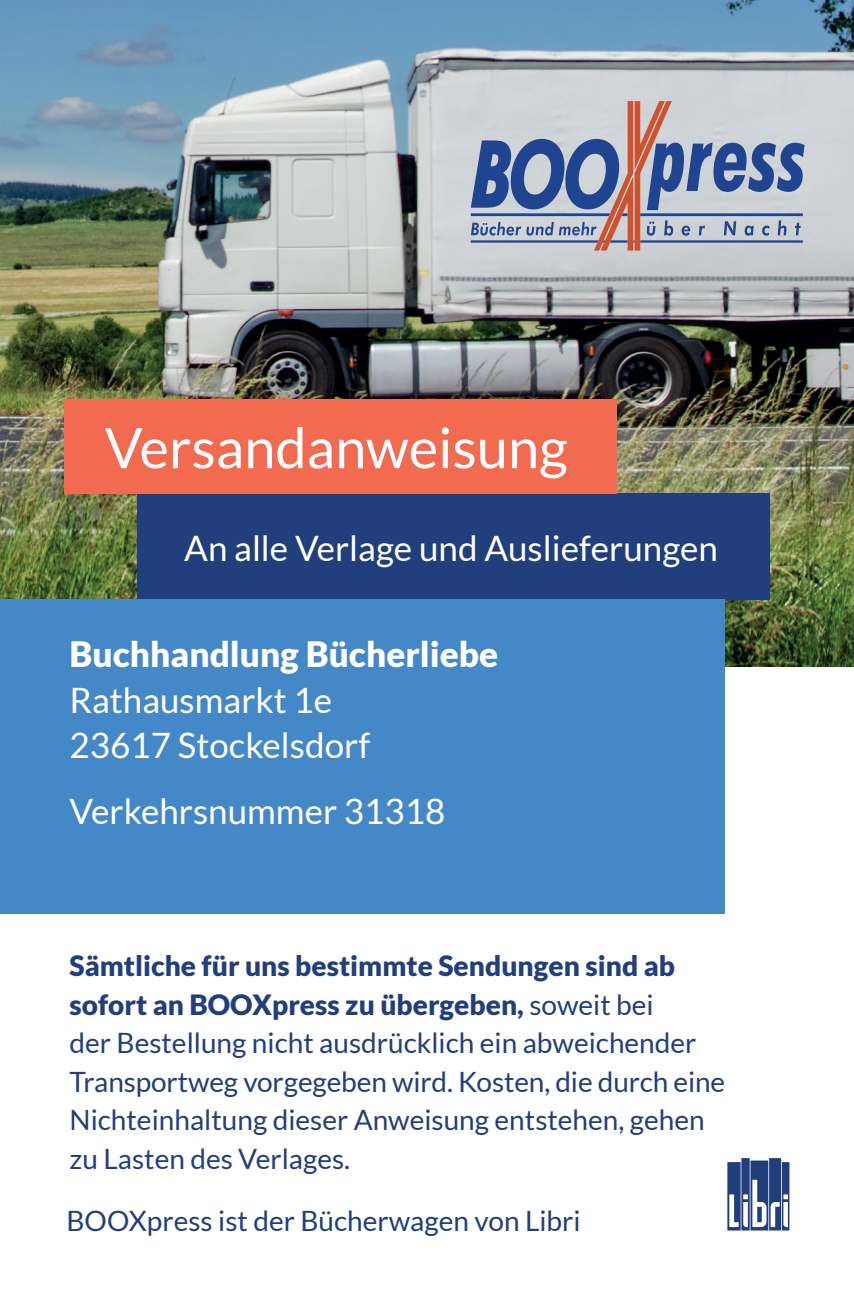
<style>
.page{position:relative;width:854px;height:1300px;background:#fff}
.page>*{position:absolute;margin:0;border:0;box-sizing:border-box;transform-origin:0 0}
.t1{font:56px "Lato";color:#fff}
.t2{font:35px/45.5px "Lato";color:#fff}
.t3{font:900 35px "Lato";color:#fff}
.t4{font:28px/38.5px "Lato";color:#213e7d}
.s1{font-weight:900}
</style>
<div class="page">
<img style="left:0;top:0;width:853px;height:667px">
<img style="left:671px;top:143px;width:12px;height:67px">
<img style="left:686px;top:143px;width:118px;height:49px">
<svg style="left:471px;top:222px;width:72px;height:14px"></svg>
<img style="left:545px;top:222px;width:8px;height:14px">
<svg style="left:558px;top:222px;width:35px;height:14px"></svg>
<img style="left:671px;top:220px;width:2px;height:16px">
<svg style="left:681px;top:226px;width:9px;height:10px"></svg>
<svg style="left:698px;top:226px;width:6px;height:9px"></svg>
<img style="left:723px;top:221px;width:13px;height:14px">
<svg style="left:744px;top:226px;width:9px;height:10px"></svg>
<svg style="left:761px;top:226px;width:8px;height:10px"></svg>
<img style="left:777px;top:220px;width:9px;height:15px">
<svg style="left:794px;top:223px;width:6px;height:12px"></svg>
<img style="left:565px;top:139px;width:28px;height:70px">
<img style="left:470px;top:213px;width:332px;height:3px">
<img style="left:470px;top:240px;width:332px;height:3px">
<img style="left:593px;top:101px;width:78px;height:150px">
<div style="left:137px;top:493px;width:632px;height:106px;background:#213e7d"></div>
<div style="left:0;top:599px;width:724px;height:315px;background:#4488c7"></div>
<div style="left:64px;top:399px;width:553px;height:94px;background:#f26a4f"></div>
<svg style="left:727px;top:1158px;width:62px;height:72px"></svg>
<h1 class="t1" style="left:105px;top:417px;width:464px">Versandanweisung</h1>
<p class="t2" style="left:184px;top:525px;width:535px">An alle Verlage und Auslieferungen</p>
<p class="t3" style="left:69px;top:634px;width:430px">Buchhandlung Bücherliebe</p>
<p class="t2" style="left:69px;top:677px;width:302px">Rathausmarkt 1e<br>23617 Stockelsdorf</p>
<p class="t2" style="left:69px;top:788px;width:377px">Verkehrsnummer 31318</p>
<p class="t4" style="left:69px;top:947px;width:657px"><span class="s1">Sämtliche für uns bestimmte Sendungen sind ab sofort an BOOXpress zu übergeben,</span> soweit bei<br>der Bestellung nicht ausdrücklich ein abweichender Transportweg vorgegeben wird. Kosten, die durch eine Nichteinhaltung dieser Anweisung entstehen, gehen zu Lasten des Verlages.</p>
<p class="t4" style="left:66px;top:1201px;width:515px">BOOXpress ist der Bücherwagen von Libri</p>
</div>
